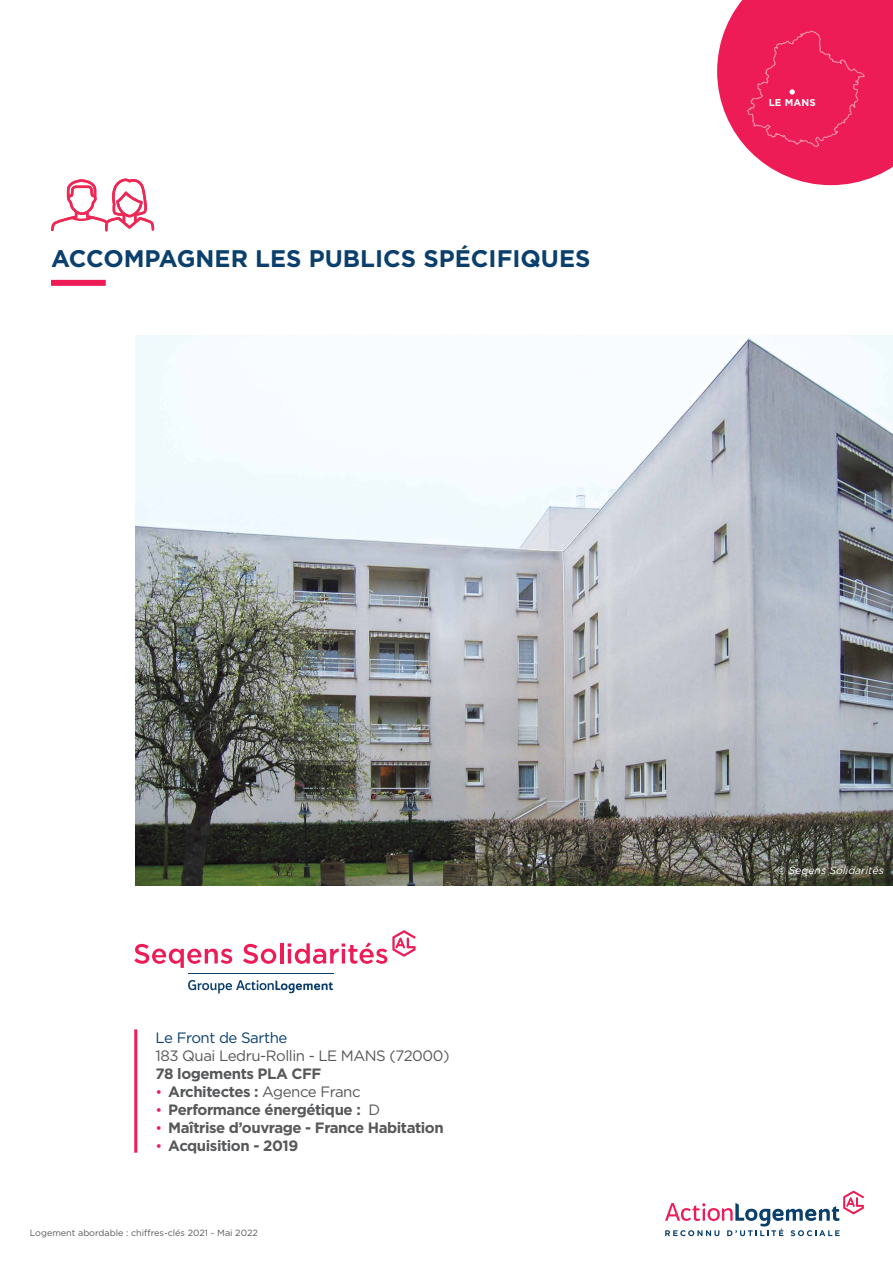
<style>
.page{position:relative;width:893px;height:1263px;background:#fff}
.page>*{position:absolute;margin:0;border:0;box-sizing:border-box;transform-origin:0 0}
.t1{font:700 24px "Gotham";color:#0b406d}
.t2{font:700 15px "Gotham";letter-spacing:-.03em;color:#57585a}
.t3{font:15px "Gotham";letter-spacing:-.03em;color:#57585a}
.t4{font:15px "Gotham";letter-spacing:-.03em;color:#0b406d}
.t5{font:italic 10.5px "Gotham";color:#fff}
.t6{font:700 9.9px "Gotham";letter-spacing:.01em;color:#fff}
.t7{font:9px "Gotham";color:#57585a}
.s1{font-weight:400;font-size:14.25px;color:#ed1b56}
.s2{font-weight:400}
</style>
<div class="page">
<svg style="left:665px;top:1191px;width:199px;height:45px"></svg>
<img style="left:135px;top:336px;width:757px;height:549px">
<hr style="left:134px;top:1029px;width:3px;height:124px;background:#ed1b56">
<svg style="left:134px;top:944px;width:98px;height:24px"></svg>
<svg style="left:243px;top:944px;width:33px;height:20px"></svg>
<hr style="left:280px;top:943px;width:3px;height:20px;background:#ed1b56">
<svg style="left:188px;top:980px;width:145px;height:13px"></svg>
<hr style="left:188px;top:973px;width:146px;height:1px;background:#0b406d">
<svg style="left:288px;top:930px;width:128px;height:34px"></svg>
<svg style="left:717px;top:0;width:176px;height:185px;background:#ef3b6d"></svg>
<svg style="left:51px;top:178px;width:104px;height:54px"></svg>
<div style="left:51px;top:280px;width:55px;height:6px;background:#ed1b56"></div>
<p class="t1" style="left:51px;top:242px;width:541px">ACCOMPAGNER LES PUBLICS SPÉCIFIQUES</p>
<p class="t6" style="left:769px;top:96px;width:49px">LE MANS</p>
<p class="t4" style="left:156px;top:1028px;width:133px">Le Front de Sarthe</p>
<p class="t3" style="left:156px;top:1046px;width:296px">183 Quai Ledru-Rollin - LE MANS (72000)</p>
<p class="t2" style="left:156px;top:1064px;width:167px">78 logements PLA CFF</p>
<p class="t2" style="left:156px;top:1082px;width:207px"><span class="s1">•</span> Architectes : <span class="s2">Agence Franc</span></p>
<p class="t2" style="left:156px;top:1100px;width:226px"><span class="s1">•</span> Performance énergétique : <span class="s2">D</span></p>
<p class="t2" style="left:156px;top:1118px;width:290px"><span class="s1">•</span> Maîtrise d’ouvrage - France Habitation</p>
<p class="t2" style="left:156px;top:1136px;width:144px"><span class="s1">•</span> Acquisition - 2019</p>
<p class="t7" style="left:30px;top:1227px;width:230px">Logement abordable : chiffres-clés 2021 - Mai 2022</p>
<p class="t5" style="left:777px;top:864px;width:109px">© Seqens Solidarités</p>
</div>
